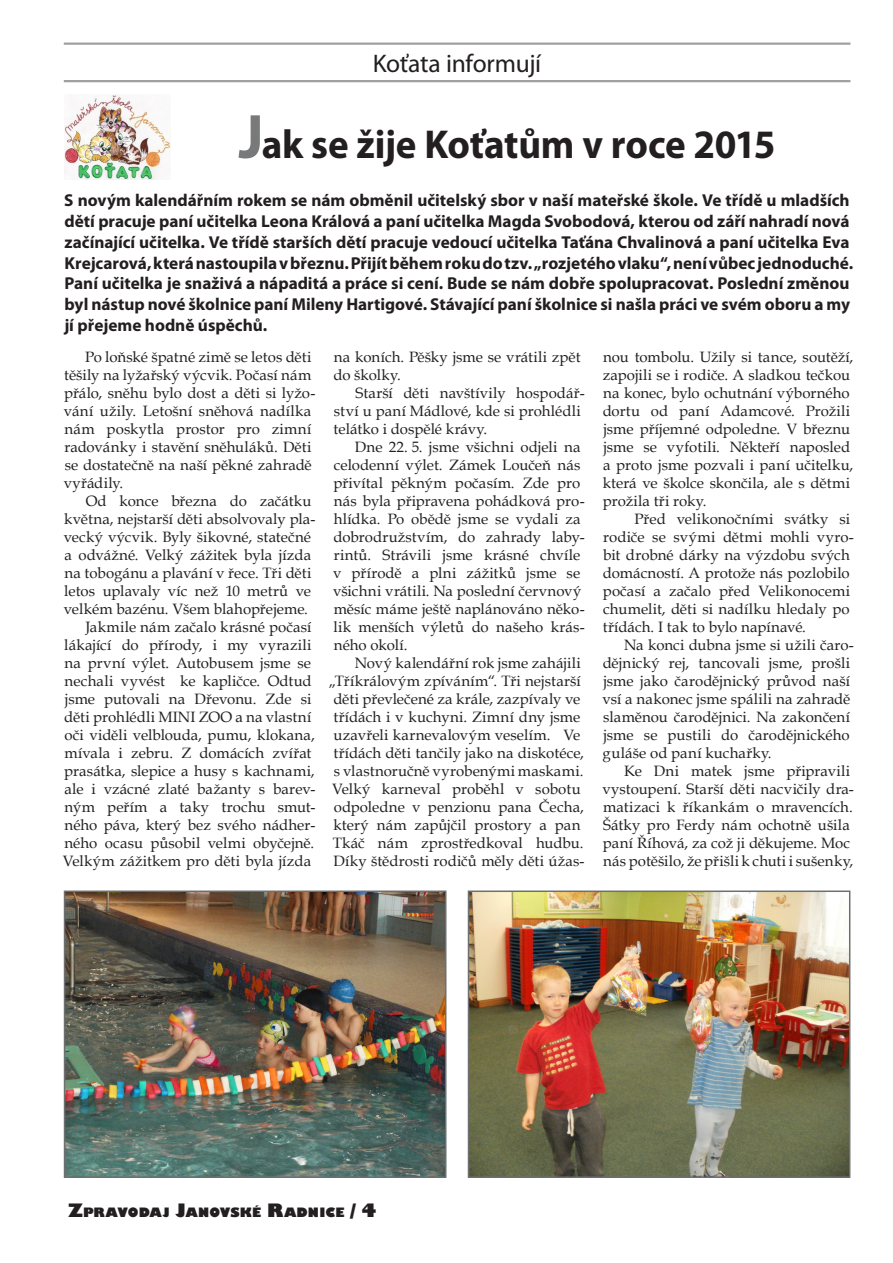
<style>
.page{position:relative;width:893px;height:1263px;background:#fff}
.page>*{position:absolute;margin:0;border:0;box-sizing:border-box;transform-origin:0 0}
.t1{font:700 40.5px "Myriad Pro";letter-spacing:-.01em;color:#231f20}
.t2{font:25.5px "Myriad Pro";letter-spacing:-.015em;color:#231f20}
.t3{font:700 17.25px/20.7px "Myriad Pro";color:#231f20}
.t4{font:15px/18px "Book Antiqua";letter-spacing:.005em;color:#231f20}
.t5{font:800 12.6px "Gill Sans";letter-spacing:.01em;color:#231f20}
.s1{font-size:63px;color:#77797b}
.s2{font-size:18px}
</style>
<div class="page">
<hr style="left:64px;top:80px;width:786px;height:2px;background:#9ea0a2">
<hr style="left:64px;top:43px;width:786px;height:2px;background:#9ea0a2">
<img style="left:64px;top:95px;width:106px;height:85px">
<img style="left:471px;top:893px;width:376px;height:282px">
<div style="left:468px;top:890px;width:382px;height:288px;border:2px solid #6d6f71"></div>
<img style="left:67px;top:893px;width:376px;height:282px">
<div style="left:64px;top:890px;width:382px;height:288px;border:2px solid #6d6f71"></div>
<h2 class="t2" style="left:373px;top:48px;width:170px">Koťata informují</h2>
<h1 class="t1" style="left:239px;top:118px;width:538px"><span class="s1">J</span>ak se žije Koťatům v roce 2015</h1>
<p class="t3" style="left:64px;top:190px;width:790px">S novým kalendářním rokem se nám obměnil učitelský sbor v naší mateřské škole. Ve třídě u mladších dětí pracuje paní učitelka Leona Králová a paní učitelka Magda Svobodová, kterou od září nahradí nová začínající učitelka. Ve třídě starších dětí pracuje vedoucí učitelka Taťána Chvalinová a paní učitelka Eva Krejcarová, která nastoupila v březnu. Přijít během roku do tzv. „rozjetého vlaku“, není vůbec jednoduché.<br>Paní učitelka je snaživá a nápaditá a práce si cení. Bude se nám dobře spolupracovat. Poslední změnou byl nástup nové školnice paní Mileny Hartigové. Stávající paní školnice si našla práci ve svém oboru a my jí přejeme hodně úspěchů.</p>
<p class="t4" style="left:64px;top:347px;width:253px;text-indent:22px">Po loňské špatné zimě se letos děti těšily na lyžařský výcvik. Počasí nám přálo, sněhu bylo dost a děti si lyžo&shy;vání užily. Letošní sněhová nadílka nám poskytla prostor pro zimní radovánky i stavění sněhuláků. Děti se dostatečně na naší pěkné zahradě vyřádily.</p>
<p class="t4" style="left:86px;top:491px;width:227px">Od konce března do začátku</p>
<p class="t4" style="left:64px;top:509px;width:253px">května, nejstarší děti absolvovaly pla-</p>
<p class="t4" style="left:64px;top:527px;width:249px">vecký výcvik. Byly šikovné, statečné</p>
<p class="t4" style="left:64px;top:545px;width:248px">a odvážné. Velký zážitek byla jízda</p>
<p class="t4" style="left:65px;top:563px;width:248px">na tobogánu a plavání v řece. Tři děti</p>
<p class="t4" style="left:64px;top:581px;width:248px">letos uplavaly víc než 10 metrů ve</p>
<p class="t4" style="left:64px;top:599px;width:246px">velkém bazénu. Všem blahopřejeme.</p>
<p class="t4" style="left:85px;top:617px;width:228px">Jakmile nám začalo krásné počasí</p>
<p class="t4" style="left:64px;top:635px;width:249px">lákající do přírody, i my vyrazili</p>
<p class="t4" style="left:65px;top:653px;width:248px">na první výlet. Autobusem jsme se</p>
<p class="t4" style="left:65px;top:671px;width:248px">nechali vyvést ke kapličce. Odtud</p>
<p class="t4" style="left:65px;top:689px;width:248px">jsme putovali na Dřevonu. Zde si</p>
<p class="t4" style="left:64px;top:707px;width:249px">děti prohlédli MINI ZOO a na vlastní</p>
<p class="t4" style="left:64px;top:725px;width:252px">oči viděli velblouda, pumu, klokana,</p>
<p class="t4" style="left:64px;top:743px;width:248px">mívala i zebru. Z domácích zvířat</p>
<p class="t4" style="left:64px;top:761px;width:252px">prasátka, slepice a husy s kachnami,</p>
<p class="t4" style="left:64px;top:779px;width:252px">ale i vzácné zlaté bažanty s barev-</p>
<p class="t4" style="left:65px;top:797px;width:252px">ným peřím a taky trochu smut-</p>
<p class="t4" style="left:65px;top:815px;width:252px">ného páva, který bez svého nádher-</p>
<p class="t4" style="left:65px;top:833px;width:251px">ného ocasu působil velmi obyčejně.</p>
<p class="t4" style="left:63px;top:851px;width:250px">Velkým zážitkem pro děti byla jízda</p>
<p class="t4" style="left:333px;top:347px;width:249px">na koních. Pěšky jsme se vrátili zpět do školky.</p>
<p class="t4" style="left:334px;top:383px;width:253px;text-indent:22px">Starší děti navštívily hospodář&shy;ství u paní Mádlové, kde si prohlédli telátko i dospělé krávy.</p>
<p class="t4" style="left:333px;top:437px;width:253px;text-indent:22px">Dne 22. 5. jsme všichni odjeli na celodenní výlet. Zámek Loučeň nás přivítal pěkným počasím. Zde pro nás byla připravena pohádková pro&shy;hlídka. Po obědě jsme se vydali za dobrodružstvím, do zahrady laby&shy;rintů. Strávili jsme krásné chvíle v přírodě a plni zážitků jsme se všichni vrátili. Na poslední červnový měsíc máme ještě naplánováno něko&shy;lik menších výletů do našeho krás&shy;ného okolí.</p>
<p class="t4" style="left:329px;top:653px;width:257px;text-align:right">Nový kalendářní rok jsme zahájili „Tříkrálovým zpíváním“. Tři nejstarší děti převlečené za krále, zazpívaly ve třídách i v kuchyni. Zimní dny jsme uzavřeli karnevalovým veselím. Ve třídách děti tančily jako na diskotéce, s vlastnoručně vyrobenými maskami.<br>Velký karneval proběhl v sobotu odpoledne v penzionu pana Čecha, který nám zapůjčil prostory a pan Tkáč nám zprostředkoval hudbu.<br>Díky štědrosti rodičů měly děti úžas-</p>
<p class="t4" style="left:603px;top:347px;width:252px">nou tombolu. Užily si tance, soutěží, zapojili se i rodiče. A sladkou tečkou na konec, bylo ochutnání výborného dortu od paní Adamcové. Prožili jsme příjemné odpoledne. V březnu jsme se vyfotili. Někteří naposled a proto jsme pozvali i paní učitelku, která ve školce skončila, ale s dětmi prožila tři roky.</p>
<p class="t4" style="left:603px;top:509px;width:253px;text-indent:32px">Před velikonočními svátky si rodiče se svými dětmi mohli vyro&shy;bit drobné dárky na výzdobu svých domácností. A protože nás pozlobilo počasí a začalo před Velikonocemi chumelit, děti si nadílku hledaly po třídách. I tak to bylo napínavé.</p>
<p class="t4" style="left:602px;top:635px;width:253px;text-indent:22px">Na konci dubna jsme si užili čaro&shy;dějnický rej, tancovali jsme, prošli jsme jako čarodějnický průvod naší vsí a nakonec jsme spálili na zahradě slaměnou čarodějnici. Na zakončení jsme se pustili do čarodějnického guláše od paní kuchařky.</p>
<p class="t4" style="left:602px;top:761px;width:253px;text-indent:22px">Ke Dni matek jsme připravili vystoupení. Starší děti nacvičily dra&shy;matizaci k říkankám o mravencích.<br>Šátky pro Ferdy nám ochotně ušila paní Říhová, za což ji děkujeme. Moc nás potěšilo, že přišli k chuti i sušenky,</p>
<p class="t5" style="left:68px;top:1204px;width:310px"><span class="s2">Z</span>PRAVODAJ <span class="s2">J</span>ANOVSKÉ <span class="s2">R</span>ADNICE <span class="s2">/ 4</span></p>
</div>
